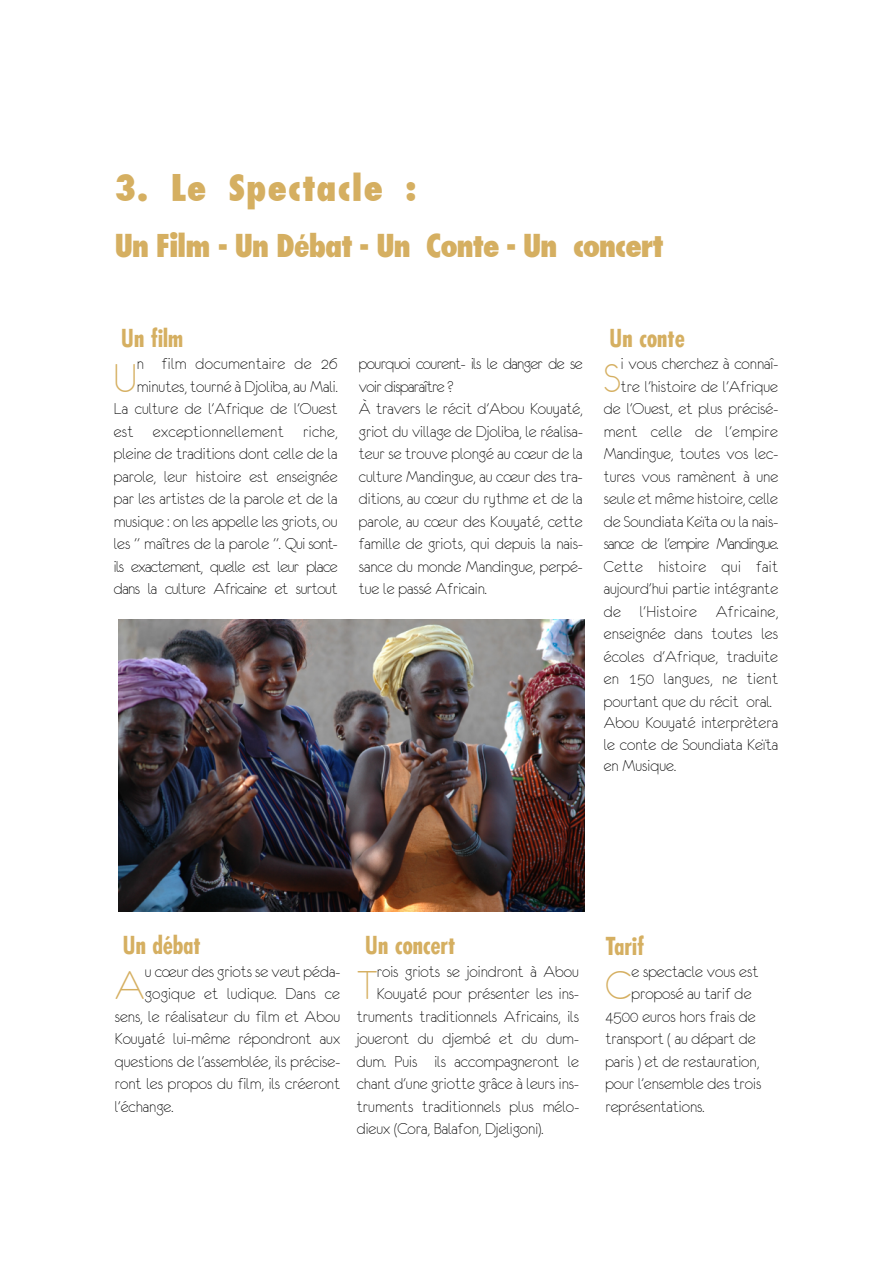
<style>
.page{position:relative;width:893px;height:1263px;background:#fff}
.page>*{position:absolute;margin:0;border:0;box-sizing:border-box;transform-origin:0 0}
.t1{font:45.9px "Eurofurencelight";color:#d5af61}
.t2{font:800 condensed 42px "Futura";letter-spacing:.015em;color:#d5af61}
.t3{font:800 condensed 36px "Futura";letter-spacing:-.04em;color:#d5af61}
.t4{font:700 condensed 24px "Futura";color:#d5af61}
.t5{font:18px/22.5px "Eurofurencelight";color:#000;text-align:right}
.t6{font:18px "Eurofurencelight";letter-spacing:.02em;color:#000}
.t7{font:18px "Eurofurencelight";letter-spacing:-.045em;color:#000}
.s1{font-family:"Futura BT";font-weight:900;font-size:31.5px}
.s2{color:#fff}
</style>
<div class="page">
<img style="left:118px;top:619px;width:466px;height:292px">
<h2 class="t2" style="left:115px;top:170px;width:304px">3. Le Spectacle :</h2>
<h3 class="t3" style="left:115px;top:230px;width:620px">Un Film - Un D<span class="s1">é</span>bat - Un Conte - Un concert <span class="s2">dd</span></h3>
<h3 class="t4" style="left:121px;top:328px;width:64px">Un film</h3>
<h1 class="t1" style="left:114px;top:355px;width:25px">U</h1>
<p class="t5" style="left:114px;top:352px;width:225px">n film documentaire de 26 minutes, tourné à Djoliba, au Mali.<br>La culture de l'Afrique de l'Ouest est exceptionnellement riche, pleine de traditions dont celle de la parole, leur histoire est enseignée par les artistes de la parole et de la musique : on les appelle les griots, ou les " maîtres de la parole ". Qui sont&shy;ils exactement, quelle est leur place dans la culture Africaine et surtout</p>
<p class="t5" style="left:359px;top:352px;width:225px;text-align:left">pourquoi courent- ils le danger de se voir disparaître ?<br>À travers le récit d'Abou Kouyaté, griot du village de Djoliba, le réalisa&shy;teur se trouve plongé au cœur de la culture Mandingue, au cœur des tra&shy;ditions, au cœur du rythme et de la parole, au cœur des Kouyaté, cette famille de griots, qui depuis la nais&shy;sance du monde Mandingue, perpé&shy;tue le passé Africain.</p>
<h3 class="t4" style="left:609px;top:328px;width:77px">Un conte</h3>
<h1 class="t1" style="left:604px;top:355px;width:19px">S</h1>
<p class="t5" style="left:621px;top:352px;width:159px">i vous cherchez à connaî-</p>
<p class="t5" style="left:621px;top:375px;width:159px">tre l'histoire de l'Afrique</p>
<p class="t5" style="left:604px;top:397px;width:176px">de l'Ouest, et plus précisé-</p>
<p class="t6" style="left:604px;top:422px;width:176px">ment celle de l'empire</p>
<p class="t5" style="left:604px;top:442px;width:176px">Mandingue, toutes vos lec-</p>
<p class="t5" style="left:604px;top:465px;width:176px">tures vous ramènent à une</p>
<p class="t5" style="left:604px;top:487px;width:176px">seule et même histoire, celle</p>
<p class="t5" style="left:604px;top:510px;width:176px">de Soundiata Keïta ou la nais-</p>
<p class="t7" style="left:604px;top:534px;width:176px">sance de l'empire Mandingue.</p>
<p class="t6" style="left:604px;top:557px;width:176px">Cette histoire qui fait</p>
<p class="t5" style="left:604px;top:577px;width:176px">aujourd'hui partie intégrante</p>
<p class="t6" style="left:604px;top:602px;width:176px">de l'Histoire Africaine,</p>
<p class="t5" style="left:604px;top:622px;width:176px">enseignée dans toutes les</p>
<p class="t5" style="left:604px;top:645px;width:176px">écoles d'Afrique, traduite</p>
<p class="t6" style="left:604px;top:669px;width:176px">en 150 langues, ne tient</p>
<p class="t5" style="left:604px;top:690px;width:169px">pourtant que du récit oral.</p>
<p class="t5" style="left:604px;top:711px;width:176px">Abou Kouyaté interprètera</p>
<p class="t5" style="left:604px;top:733px;width:176px">le conte de Soundiata Keïta</p>
<p class="t5" style="left:604px;top:755px;width:74px">en Musique.</p>
<h3 class="t4" style="left:123px;top:936px;width:80px">Un débat</h3>
<h3 class="t4" style="left:365px;top:936px;width:92px">Un concert</h3>
<h3 class="t4" style="left:606px;top:936px;width:40px">Tarif</h3>
<h1 class="t1" style="left:115px;top:962px;width:32px">A</h1>
<p class="t5" style="left:145px;top:960px;width:197px">u cœur des griots se veut péda-</p>
<p class="t5" style="left:145px;top:982px;width:197px">gogique et ludique. Dans ce</p>
<p class="t5" style="left:115px;top:1005px;width:227px">sens, le réalisateur du film et Abou</p>
<p class="t5" style="left:115px;top:1027px;width:227px">Kouyaté lui-même répondront aux</p>
<p class="t5" style="left:115px;top:1050px;width:227px">questions de l'assemblée, ils précise-</p>
<p class="t5" style="left:115px;top:1072px;width:227px">ront les propos du film, ils créeront</p>
<p class="t5" style="left:115px;top:1095px;width:60px">l'échange.</p>
<h1 class="t1" style="left:357px;top:962px;width:22px">T</h1>
<p class="t5" style="left:377px;top:960px;width:204px">rois griots se joindront à Abou</p>
<p class="t5" style="left:377px;top:982px;width:204px">Kouyaté pour présenter les ins-</p>
<p class="t5" style="left:357px;top:1005px;width:224px">truments traditionnels Africains, ils</p>
<p class="t5" style="left:357px;top:1027px;width:224px">joueront du djembé et du dum-</p>
<p class="t5" style="left:357px;top:1050px;width:224px">dum. Puis ils accompagneront le</p>
<p class="t5" style="left:357px;top:1072px;width:224px">chant d'une griotte grâce à leurs ins-</p>
<p class="t5" style="left:357px;top:1095px;width:224px">truments traditionnels plus mélo-</p>
<p class="t5" style="left:357px;top:1117px;width:188px">dieux (Cora, Balafon, Djeligoni).</p>
<h1 class="t1" style="left:605px;top:962px;width:28px">C</h1>
<p class="t5" style="left:631px;top:960px;width:128px">e spectacle vous est</p>
<p class="t5" style="left:631px;top:982px;width:122px">proposé au tarif de</p>
<p class="t5" style="left:605px;top:1005px;width:152px">4500 euros hors frais de</p>
<p class="t5" style="left:605px;top:1027px;width:152px">transport ( au départ de</p>
<p class="t5" style="left:605px;top:1050px;width:155px">paris ) et de restauration,</p>
<p class="t5" style="left:605px;top:1072px;width:157px">pour l’ensemble des trois</p>
<p class="t5" style="left:605px;top:1095px;width:100px">représentations.</p>
</div>
